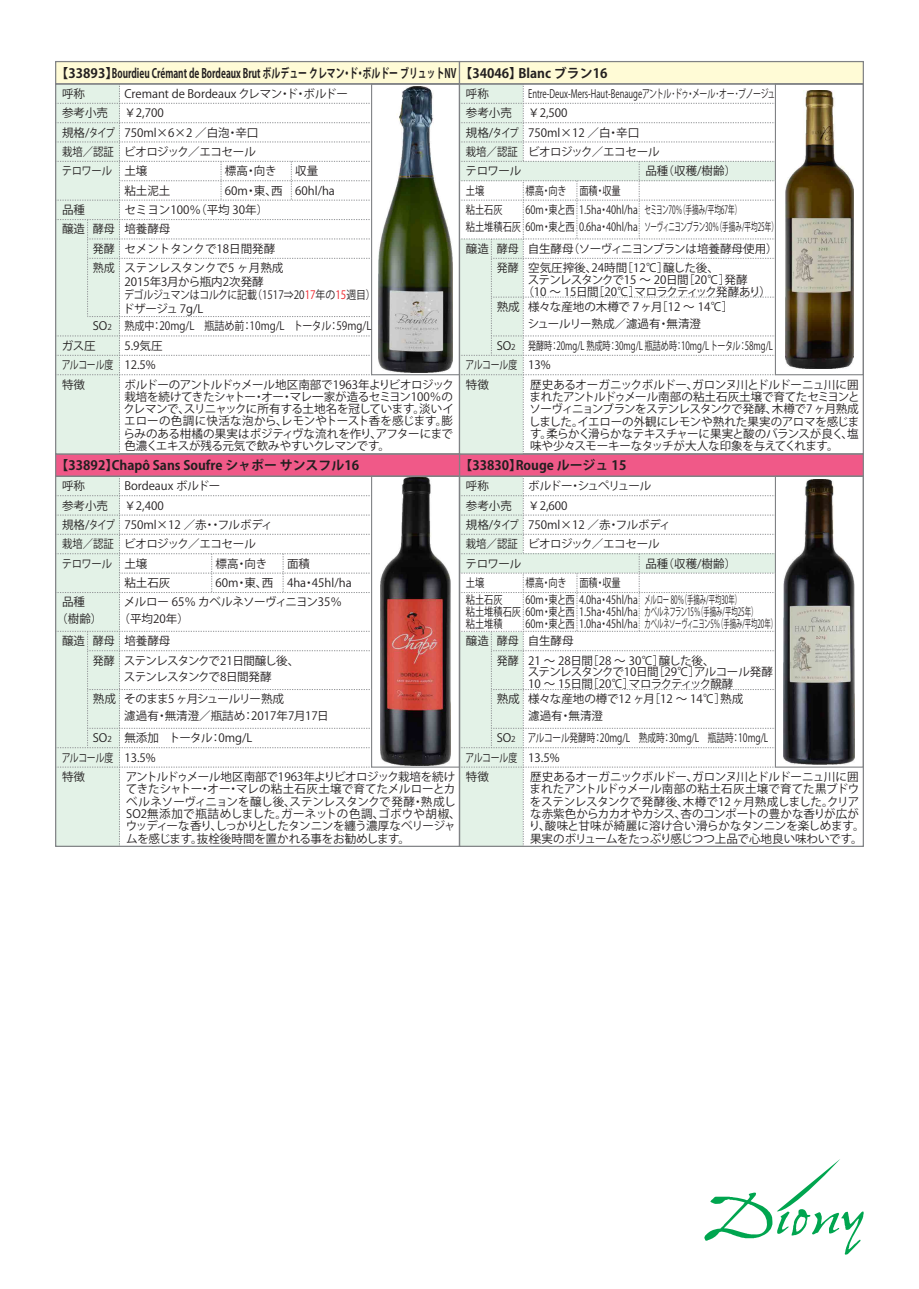
<style>
.page{position:relative;width:919px;height:1289px;background:#fff}
.page>*{position:absolute;margin:0;border:0;box-sizing:border-box;transform-origin:0 0}
.t1{font:700 12.9px "Koz Go Pro";color:#231f20}
.t2{font:11.55px/12.3px "Koz Go Pro";color:#231f20}
.t3{font:11.55px/12px "Koz Go Pro";color:#231f20;text-align:justify;scale:.8 1}
.t4{font:11.55px/13.5px "Koz Go Pro";color:#231f20;scale:.95 1}
.t5{font:11.55px/11.6px "Koz Go Pro";letter-spacing:-.04em;color:#231f20}
.t6{font:11.55px/12px "Koz Go Pro";color:#231f20;scale:.55 1}
.t7{font:11.55px/19.4px "Koz Go Pro";color:#231f20;scale:.69 1}
.t8{font:11.55px/19.4px "Koz Go Pro";color:#231f20;scale:.7 1}
.t9{font:11.55px/19.4px "Koz Go Pro";color:#231f20;scale:.75 1}
.t10{font:11.55px/16.5px "Koz Go Pro";color:#231f20;scale:.57 1}
.t11{font:11.55px "Koz Go Pro";color:#231f20;scale:.87 1}
.t12{font:11.55px/16.5px "Koz Go Pro";letter-spacing:-.05em;color:#231f20}
.t13{font:11.55px/19.2px "Koz Go Pro";letter-spacing:-.025em;color:#231f20}
.t14{font:11.55px "Koz Go Pro";letter-spacing:-.055em;color:#231f20}
.t15{font:11.55px/19.2px "Koz Go Pro";letter-spacing:-.02em;color:#231f20}
.t16{font:11.55px/19.5px "Koz Go Pro";letter-spacing:-.02em;color:#231f20;scale:.77 1}
.t17{font:11.55px "Koz Go Pro";letter-spacing:-.03em;color:#231f20}
.t18{font:11.55px "Koz Go Pro";letter-spacing:-.035em;color:#231f20}
.t19{font:11.55px/19.4px "Koz Go Pro";letter-spacing:-.08em;color:#231f20}
.t20{font:11.55px "Koz Go Pro";color:#231f20;scale:.9 1}
.t21{font:11.55px "Koz Go Pro";color:#231f20;scale:.77 1}
.s1{color:#ee1d23}
.s2{font-size:8.1px}
</style>
<div class="page">
<svg style="left:704px;top:1159px;width:160px;height:95px"></svg>
<div style="left:459px;top:453px;width:404px;height:24px;background:#f05988;border:1px solid #808285"></div>
<div style="left:774px;top:476px;width:89px;height:291px;border:1px solid #808285"></div>
<svg style="left:460px;top:476px;width:315px;height:370px"></svg>
<img style="left:783px;top:479px;width:71px;height:285px">
<div style="left:55px;top:453px;width:405px;height:24px;background:#f05988;border:1px solid #808285"></div>
<div style="left:371px;top:476px;width:89px;height:291px;border:1px solid #808285"></div>
<svg style="left:56px;top:476px;width:316px;height:370px"></svg>
<img style="left:380px;top:478px;width:70px;height:287px">
<div style="left:55px;top:61px;width:405px;height:23px;background:#fffbd6;border:1px solid #808285"></div>
<div style="left:371px;top:83px;width:89px;height:292px;border:1px solid #808285"></div>
<img style="left:378px;top:86px;width:74px;height:286px">
<svg style="left:56px;top:84px;width:316px;height:370px"></svg>
<div style="left:459px;top:61px;width:404px;height:23px;background:#fffbd6;border:1px solid #808285"></div>
<div style="left:774px;top:83px;width:89px;height:292px;border:1px solid #808285"></div>
<svg style="left:459px;top:84px;width:316px;height:370px"></svg>
<img style="left:785px;top:90px;width:68px;height:278px">
<p class="t1" style="left:56px;top:65px;width:553px">【33893】Bourdieu Crémant de Bordeaux Brut ボルデュー クレマン・ド・ボルドー ブリュットNV 【34046】Blanc ブラン16</p>
<p class="t2" style="left:62px;top:84px;width:48px;line-height:19.4px">呼称<br>参考小売</p>
<p class="t2" style="left:124px;top:84px;width:225px;line-height:19.4px">Cremant de Bordeaux クレマン・ド・ボルドー￥2,700</p>
<p class="t2" style="left:466px;top:84px;width:48px;line-height:19.4px">呼称<br>参考小売</p>
<p class="t7" style="left:528px;top:84px;width:360px">Entre-Deux-Mers-Haut-Benaugeアントル･ドゥ・メール･オー･ブノージュ￥2,500</p>
<p class="t2" style="left:62px;top:123px;width:54px;line-height:19.2px">規格/タイプ栽培／認証</p>
<p class="t2" style="left:124px;top:123px;width:145px;line-height:19.4px">750ml×6×2 ／白泡・辛口ビオロジック／エコセール土壌<br>粘土泥土<br>セミヨン100％（平均 30年）</p>
<p class="t2" style="left:124px;top:243px;width:152px">セメントタンクで18日間発酵</p>
<p class="t2" style="left:225px;top:162px;width:59px;line-height:19.4px">標高・向き<br>60m・東、西</p>
<p class="t2" style="left:295px;top:162px;width:41px;line-height:19.4px">収量<br>60hl/ha</p>
<p class="t20" style="left:62px;top:163px;width:57px">テロワール</p>
<p class="t2" style="left:62px;top:200px;width:25px;line-height:19.4px">品種醸造</p>
<p class="t4" style="left:93px;top:223px;width:83px">酵母 培養酵母</p>
<p class="t4" style="left:93px;top:242px;width:25px">発酵</p>
<p class="t2" style="left:466px;top:123px;width:54px;line-height:19.2px">規格/タイプ栽培／認証</p>
<p class="t15" style="left:528px;top:123px;width:133px">750ml×12 ／白・辛口<br>ビオロジック／エコセール</p>
<p class="t2" style="left:465px;top:165px;width:57px">テロワール</p>
<p class="t2" style="left:645px;top:165px;width:92px">品種（収穫/樹齢）</p>
<p class="t3" style="left:466px;top:185px;width:195px">土壌　　　　 標高・向き 面積・収量</p>
<p class="t10" style="left:644px;top:202px;width:236px">セミヨン70％（手摘み/平均67年）<br>ソーヴィニヨンブラン30％（手摘み/平均25年）</p>
<p class="t3" style="left:466px;top:202px;width:216px;line-height:16.5px">粘土石灰　　 60m・東と西 1.5ha・40hl/ha粘土堆積石灰 60m・東と西 0.6ha・40hl/ha</p>
<p class="t2" style="left:466px;top:243px;width:25px">醸造</p>
<p class="t4" style="left:496px;top:242px;width:25px">酵母</p>
<p class="t17" style="left:527px;top:241px;width:251px">自生酵母（ソーヴィニヨンブランは培養酵母使用）</p>
<p class="t4" style="left:123px;top:261px;width:267px;text-indent:-30px">熟成 ステンレスタンクで5 ヶ月熟成<br>2015年3月から瓶内2次発酵<br>デゴルジュマンはコルクに記載（1517⇒20<span class="s1">17</span>年の<span class="s1">15</span>週目）ドザージュ 7g/L</p>
<p class="t2" style="left:93px;top:320px;width:20px">SO<span class="s2">2</span></p>
<p class="t2" style="left:62px;top:340px;width:35px">ガス圧</p>
<p class="t2" style="left:62px;top:379px;width:25px">特徴</p>
<p class="t21" style="left:62px;top:357px;width:69px">アルコール度</p>
<p class="t11" style="left:124px;top:319px;width:285px">熟成中：20mg/L　瓶詰め前：10mg/L トータル：59mg/L</p>
<p class="t2" style="left:124px;top:359px;width:33px">12.5%</p>
<p class="t2" style="left:124px;top:340px;width:40px">5.9気圧</p>
<p class="t2" style="left:123px;top:378px;width:332px;text-align:justify">ボルドーのアントルドゥメール地区南部で1963年よりビオロジック栽培を続けてきたシャトー・オー・マレ一家が造るセミヨン100％のクレマンで、スリニャックに所有する土地名を冠しています。淡いイエローの色調に快活な泡から、レモンやトースト香を感じます。膨らみのある柑橘の果実はポジティヴな流れを作り、アフターにまで色濃くエキスが残る元気で飲みやすいクレマンです。</p>
<p class="t4" style="left:496px;top:261px;width:25px">発酵</p>
<p class="t2" style="left:496px;top:301px;width:25px">熟成</p>
<p class="t2" style="left:496px;top:340px;width:20px">SO<span class="s2">2</span></p>
<p class="t16" style="left:465px;top:355px;width:69px">アルコール度特徴</p>
<p class="t2" style="left:528px;top:262px;width:192px">空気圧搾後、24時間［12℃］醸した後、</p>
<p class="t5" style="left:527px;top:274px;width:221px">ステンレスタンクで15 ～ 20日間［20℃］発酵</p>
<p class="t14" style="left:522px;top:284px;width:250px">（10 ～ 15日間［20℃］マロラクティック発酵あり）</p>
<p class="t2" style="left:527px;top:299px;width:207px;line-height:16.5px">様々な産地の木樽で７ヶ月［12 ～ 14℃］シュールリー熟成／濾過有・無清澄</p>
<p class="t8" style="left:528px;top:336px;width:351px">発酵時：20mg/L 熟成時：30mg/L 瓶詰め時：10mg/L トータル：58mg/L<br>13%</p>
<p class="t2" style="left:529px;top:378px;width:332px;text-align:justify">歴史あるオーガニックボルドー、ガロンヌ川とドルドーニュ川に囲まれたアントルドゥメール南部の粘土石灰土壌で育てたセミヨンとソーヴィニョンブランをステンレスタンクで発酵、木樽で7 ヶ月熟成しました。イエローの外観にレモンや熟れた果実のアロマを感じます。柔らかく滑らかなテキスチャーに果実と酸のバランスが良く、塩味や少々スモーキーなタッチが大人な印象を与えてくれます。</p>
<p class="t1" style="left:56px;top:457px;width:305px">【33892】Chapô Sans Soufre シャポー サンスフル16</p>
<p class="t1" style="left:459px;top:457px;width:168px">【33830】Rouge ルージュ 15</p>
<p class="t2" style="left:62px;top:476px;width:48px;line-height:19.4px">呼称<br>参考小売</p>
<p class="t2" style="left:124px;top:476px;width:98px;line-height:19.4px">Bordeaux ボルドー￥2,400</p>
<p class="t2" style="left:466px;top:476px;width:48px;line-height:19.4px">呼称<br>参考小売</p>
<p class="t19" style="left:528px;top:476px;width:125px">ボルドー・シュペリュール￥2,600</p>
<p class="t2" style="left:62px;top:515px;width:54px;line-height:19.2px">規格/タイプ栽培／認証</p>
<p class="t20" style="left:62px;top:556px;width:57px">テロワール</p>
<p class="t2" style="left:56px;top:594px;width:48px;line-height:16.5px;text-indent:6px">品種<br>（樹齢）</p>
<p class="t2" style="left:62px;top:635px;width:25px">醸造</p>
<p class="t4" style="left:93px;top:634px;width:25px">酵母</p>
<p class="t2" style="left:124px;top:515px;width:150px;line-height:19.4px">750ml×12 ／赤・・フルボディビオロジック／エコセール<br>土壌<br>粘土石灰</p>
<p class="t2" style="left:215px;top:554px;width:59px;line-height:19.4px">標高・向き<br>60m・東、西</p>
<p class="t2" style="left:287px;top:557px;width:25px">面積</p>
<p class="t2" style="left:287px;top:577px;width:66px">4ha・45hl/ha</p>
<p class="t18" style="left:124px;top:594px;width:220px">メルロー 65％ カベルネソーヴィニヨン35％</p>
<p class="t2" style="left:118px;top:613px;width:72px">（平均20年）</p>
<p class="t2" style="left:124px;top:635px;width:48px">培養酵母</p>
<p class="t2" style="left:466px;top:515px;width:54px;line-height:19.2px">規格/タイプ栽培／認証</p>
<p class="t13" style="left:528px;top:515px;width:144px">750ml×12 ／赤・フルボディビオロジック／エコセール</p>
<p class="t2" style="left:465px;top:557px;width:57px">テロワール</p>
<p class="t2" style="left:645px;top:557px;width:92px">品種（収穫/樹齢）</p>
<p class="t3" style="left:466px;top:577px;width:195px">土壌　　　　 標高・向き 面積・収量</p>
<p class="t6" style="left:644px;top:594px;width:243px">メルロー 80％（手摘み/平均30年）<br>カベルネフラン15％（手摘み/平均25年）<br>カベルネソーヴィニヨン5％（手摘み/平均20年）</p>
<p class="t3" style="left:466px;top:594px;width:216px">粘土石灰　　 60m・東と西 4.0ha・45hl/ha粘土堆積石灰 60m・東と西 1.5ha・45hl/ha粘土堆積　　 60m・東と西 1.0ha・45hl/ha</p>
<p class="t2" style="left:466px;top:635px;width:25px">醸造</p>
<p class="t4" style="left:496px;top:634px;width:25px">酵母</p>
<p class="t2" style="left:527px;top:635px;width:47px">自生酵母</p>
<p class="t4" style="left:93px;top:654px;width:25px">発酵</p>
<p class="t2" style="left:93px;top:693px;width:25px">熟成</p>
<p class="t12" style="left:124px;top:652px;width:177px">ステンレスタンクで21日間醸し後、ステンレスタンクで8日間発酵</p>
<p class="t2" style="left:124px;top:691px;width:206px;line-height:16.5px">そのまま5 ヶ月シュールリー熟成<br>濾過有・無清澄／瓶詰め：2017年7月17日</p>
<p class="t4" style="left:496px;top:654px;width:25px">発酵</p>
<p class="t2" style="left:496px;top:693px;width:25px">熟成</p>
<p class="t5" style="left:527px;top:655px;width:247px">21 ～ 28日間［28 ～ 30℃］醸した後、<br>ステンレスタンクで10日間［29℃］アルコール発酵<br>10 ～ 15日間［20℃］マロラクティック醗酵</p>
<p class="t2" style="left:528px;top:691px;width:217px;line-height:16.5px">様々な産地の樽で12 ヶ月［12 ～ 14℃］熟成濾過有・無清澄</p>
<p class="t2" style="left:93px;top:732px;width:20px">SO<span class="s2">2</span></p>
<p class="t16" style="left:62px;top:748px;width:69px">アルコール度特徴</p>
<p class="t2" style="left:124px;top:728px;width:129px;line-height:19.4px">無添加　トータル：0mg/L<br>13.5%</p>
<p class="t2" style="left:126px;top:771px;width:336px">アントルドゥメール地区南部で1963年よりビオロジック栽培を続けてきたシャトー・オー・マレの粘土石灰土壌で育てたメルローとカベルネソーヴィニョンを醸し後、ステンレスタンクで発酵・熟成しSO2無添加で瓶詰めしました。ガーネットの色調、ゴボウや胡椒、ウッディーな香り、しっかりとしたタンニンを纏う濃厚なベリージャムを感じます。抜栓後時間を置かれる事をお勧めします。</p>
<p class="t2" style="left:496px;top:732px;width:20px">SO<span class="s2">2</span></p>
<p class="t16" style="left:465px;top:748px;width:69px">アルコール度特徴</p>
<p class="t9" style="left:527px;top:728px;width:322px">アルコール発酵時：20mg/L　熟成時：30mg/L　瓶詰時：10mg/L<br>13.5%</p>
<p class="t2" style="left:529px;top:771px;width:337px">歴史あるオーガニックボルドー、ガロンヌ川とドルドーニュ川に囲まれたアントルドゥメール南部の粘土石灰土壌で育てた黒ブドウをステンレスタンクで発酵後、木樽で12 ヶ月熟成しました。クリアな赤紫色からカカオやカシス、杏のコンポートの豊かな香りが広がり、酸味と甘味が綺麗に溶け合い滑らかなタンニンを楽しめます。果実のボリュームをたっぷり感じつつ上品で心地良い味わいです。</p>
</div>
